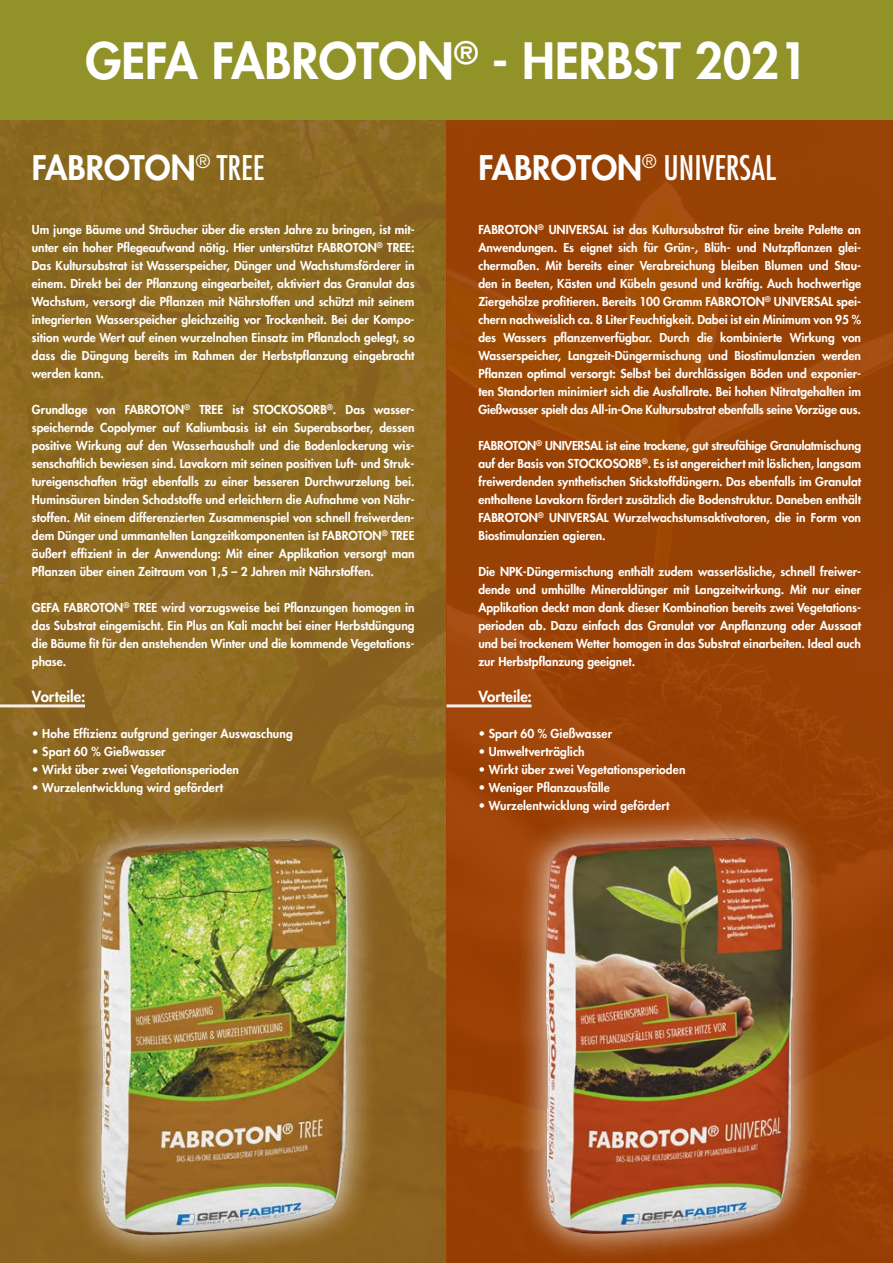
<style>
.page{position:relative;width:893px;height:1263px;background:#fff}
.page>*{position:absolute;margin:0;border:0;box-sizing:border-box;transform-origin:0 0}
.t1{font:800 48.75px "Futura LT";color:#fff}
.t2{font:condensed 33px "Futura LT";color:#fff}
.t3{font:800 33px "Futura LT";color:#fff}
.t4{font:800 15px "Futura LT";letter-spacing:.005em;color:#fff}
.t5{font:800 12px/18px "Futura LT";color:#fff;text-align:justify}
.s1{font-weight:400;font-stretch:condensed}
.s2{font-weight:800;font-stretch:normal}
</style>
<div class="page">
<div style="left:0;top:119px;width:446px;height:1144px;background:#8c6a1f"></div>
<div style="left:446px;top:119px;width:447px;height:1144px;background:#984105"></div>
<img style="left:53px;top:812px;width:330px;height:443px">
<img style="left:504px;top:812px;width:332px;height:442px">
<hr style="left:0;top:704px;width:85px;height:3px;background:#fff">
<hr style="left:446px;top:704px;width:85px;height:3px;background:#fff">
<div style="left:0;top:0;width:893px;height:119px;background:#919227"></div>
<h1 class="t1" style="left:85px;top:28px;width:724px">GEFA FABROTON<sup>®</sup> - HERBST 2021</h1>
<h2 class="t3" style="left:32px;top:146px;width:234px">FABROTON<sup>®</sup> <span class="s1">TREE</span></h2>
<p class="t5" style="left:32px;top:220px;width:384px">Um junge Bäume und Sträucher über die ersten Jahre zu bringen, ist mit&shy;unter ein hoher Pflegeaufwand nötig. Hier unterstützt FABROTON<sup>®</sup> TREE:<br>Das Kultursubstrat ist Wasserspeicher, Dünger und Wachstumsförderer in einem. Direkt bei der Pflanzung eingearbeitet, aktiviert das Granulat das Wachstum, versorgt die Pflanzen mit Nährstoffen und schützt mit seinem integrierten Wasserspeicher gleichzeitig vor Trockenheit. Bei der Kompo&shy;sition wurde Wert auf einen wurzelnahen Einsatz im Pflanzloch gelegt, so dass die Düngung bereits im Rahmen der Herbstpflanzung eingebracht werden kann.</p>
<p class="t5" style="left:32px;top:400px;width:384px">Grundlage von FABROTON<sup>®</sup> TREE ist STOCKOSORB<sup>®</sup>. Das wasser&shy;speichernde Copolymer auf Kaliumbasis ist ein Superabsorber, dessen positive Wirkung auf den Wasserhaushalt und die Bodenlockerung wis&shy;senschaftlich bewiesen sind. Lavakorn mit seinen positiven Luft- und Struk&shy;tureigenschaften trägt ebenfalls zu einer besseren Durchwurzelung bei.<br>Huminsäuren binden Schadstoffe und erleichtern die Aufnahme von Nähr&shy;stoffen. Mit einem differenzierten Zusammenspiel von schnell freiwerden&shy;dem Dünger und ummantelten Langzeitkomponenten ist FABROTON<sup>®</sup> TREE äußert effizient in der Anwendung: Mit einer Applikation versorgt man Pflanzen über einen Zeitraum von 1,5 – 2 Jahren mit Nährstoffen.</p>
<p class="t5" style="left:32px;top:598px;width:384px">GEFA FABROTON<sup>®</sup> TREE wird vorzugsweise bei Pflanzungen homogen in das Substrat eingemischt. Ein Plus an Kali macht bei einer Herbstdüngung die Bäume fit für den anstehenden Winter und die kommende Vegetations&shy;phase.</p>
<p class="t4" style="left:32px;top:686px;width:55px">Vorteile:</p>
<p class="t5" style="left:32px;top:724px;width:262px">• Hohe Effizienz aufgrund geringer Auswaschung</p>
<p class="t5" style="left:32px;top:742px;width:135px">• Spart 60 % Gießwasser</p>
<p class="t5" style="left:32px;top:760px;width:209px">• Wirkt über zwei Vegetationsperioden</p>
<p class="t5" style="left:32px;top:778px;width:193px">• Wurzelentwicklung wird gefördert</p>
<h2 class="t2" style="left:478px;top:148px;width:299px"><span class="s2">FABROTON</span><sup>®</sup> UNIVERSAL</h2>
<p class="t5" style="left:478px;top:220px;width:384px">FABROTON<sup>®</sup> UNIVERSAL ist das Kultursubstrat für eine breite Palette an Anwendungen. Es eignet sich für Grün-, Blüh- und Nutzpflanzen glei&shy;chermaßen. Mit bereits einer Verabreichung bleiben Blumen und Stau&shy;den in Beeten, Kästen und Kübeln gesund und kräftig. Auch hochwertige Ziergehölze profitieren. Bereits 100 Gramm FABROTON<sup>®</sup> UNIVERSAL spei&shy;chern nachweislich ca. 8 Liter Feuchtigkeit. Dabei ist ein Minimum von 95 % des Wassers pflanzenverfügbar. Durch die kombinierte Wirkung von Wasserspeicher, Langzeit-Düngermischung und Biostimulanzien werden Pflanzen optimal versorgt: Selbst bei durchlässigen Böden und exponier&shy;ten Standorten minimiert sich die Ausfallrate. Bei hohen Nitratgehalten im Gießwasser spielt das All-in-One Kultursubstrat ebenfalls seine Vorzüge aus.</p>
<p class="t5" style="left:478px;top:436px;width:384px">FABROTON<sup>®</sup> UNIVERSAL ist eine trockene, gut streufähige Granulatmischung auf der Basis von STOCKOSORB<sup>®</sup>. Es ist angereichert mit löslichen, langsam freiwerdenden synthetischen Stickstoffdüngern. Das ebenfalls im Granulat enthaltene Lavakorn fördert zusätzlich die Bodenstruktur. Daneben enthält FABROTON<sup>®</sup> UNIVERSAL Wurzelwachstumsaktivatoren, die in Form von Biostimulanzien agieren.</p>
<p class="t5" style="left:478px;top:562px;width:384px">Die NPK-Düngermischung enthält zudem wasserlösliche, schnell freiwer&shy;dende und umhüllte Mineraldünger mit Langzeitwirkung. Mit nur einer Applikation deckt man dank dieser Kombination bereits zwei Vegetations&shy;perioden ab. Dazu einfach das Granulat vor Anpflanzung oder Aussaat und bei trockenem Wetter homogen in das Substrat einarbeiten. Ideal auch zur Herbstpflanzung geeignet.</p>
<p class="t4" style="left:478px;top:686px;width:55px">Vorteile:</p>
<p class="t5" style="left:478px;top:724px;width:135px">• Spart 60 % Gießwasser</p>
<p class="t5" style="left:478px;top:742px;width:108px">• Umweltverträglich</p>
<p class="t5" style="left:478px;top:760px;width:209px">• Wirkt über zwei Vegetationsperioden</p>
<p class="t5" style="left:478px;top:778px;width:133px">• Weniger Pflanzausfälle</p>
<p class="t5" style="left:478px;top:796px;width:193px">• Wurzelentwicklung wird gefördert</p>
</div>
